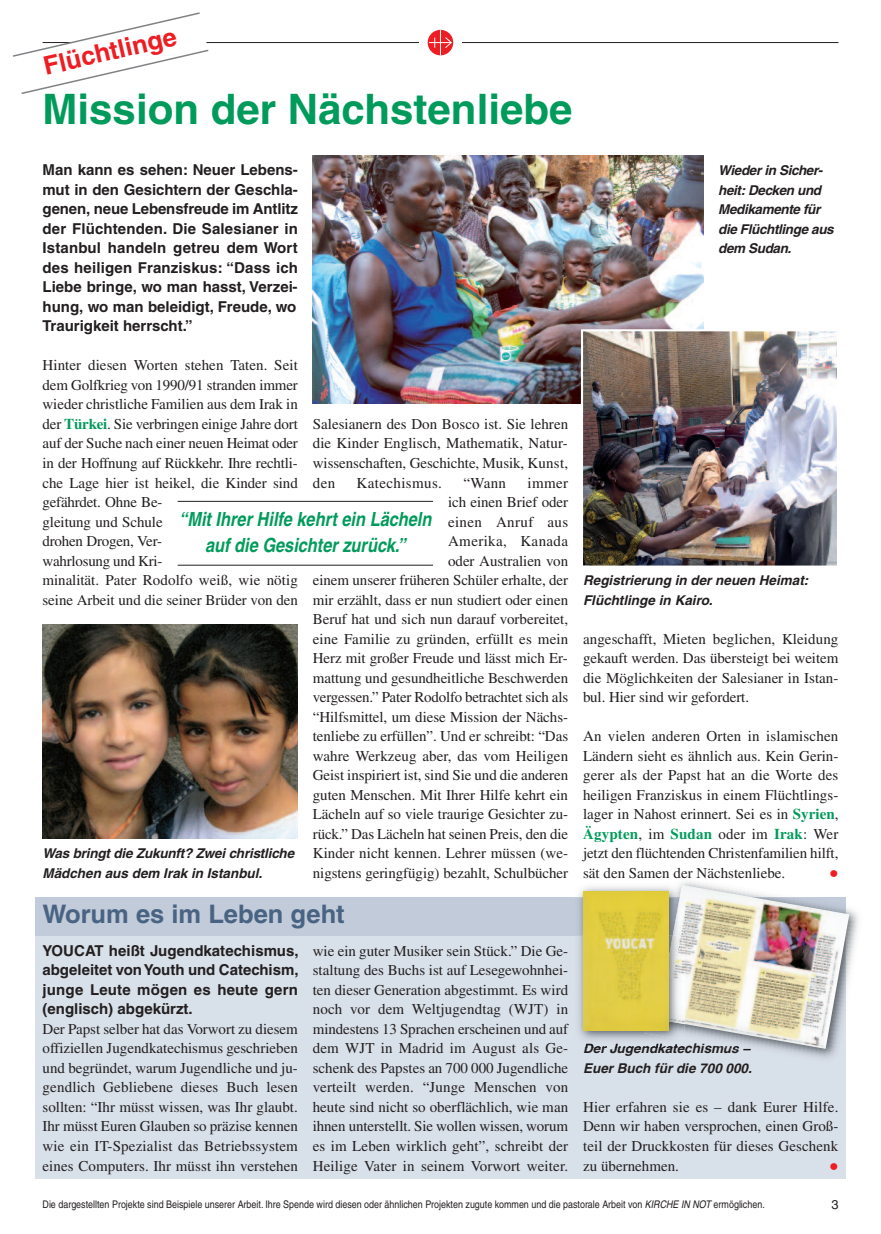
<style>
.page{position:relative;width:881px;height:1234px;background:#fff}
.page>*{position:absolute;margin:0;border:0;box-sizing:border-box;transform-origin:0 0}
.t1{font:700 42px "Helvetica";color:#009b5b}
.t2{font:700 25.5px "Helvetica";color:#496483}
.t3{font:700 25.5px "Helvetica";color:#ee1d23}
.t4{font:25.5px "Times";color:#ee1d23}
.t5{font:italic 700 19.5px/25.5px "Helvetica";color:#009b5b;text-align:center;scale:.84 1}
.t6{font:15px/19.5px "Times";letter-spacing:-.005em;color:#231f20;text-align:justify}
.t7{font:700 15px/19.5px "Helvetica";color:#231f20;text-align:justify}
.t8{font:15px "Times";letter-spacing:.025em;color:#231f20}
.t9{font:italic 700 13.5px/19.5px "Helvetica";letter-spacing:-.01em;color:#231f20}
.t10{font:italic 700 13.5px/19.5px "Helvetica";letter-spacing:-.03em;color:#231f20}
.t11{font:12.75px "Helvetica";color:#231f20}
.t12{font:10.5px "Helvetica";color:#231f20;scale:.85 1}
.s1{font-weight:700;color:#009b5b}
.s2{font-style:italic}
</style>
<div class="page">
<hr style="left:43px;top:42px;width:795px;height:1px;background:#231f20">
<div style="left:419px;top:21px;width:42px;height:43px;background:#fff"></div>
<svg style="left:427px;top:30px;width:26px;height:25px"></svg>
<svg style="left:429px;top:30px;width:23px;height:25px"></svg>
<div style="left:35px;top:897px;width:810px;height:281px;background:#d8e0e9"></div>
<div style="left:35px;top:897px;width:810px;height:38px;background:#c2cbda"></div>
<img style="left:43px;top:624px;width:255px;height:214px">
<img style="left:313px;top:156px;width:390px;height:247px">
<svg style="left:13px;top:12px;width:197px;height:82px"></svg>
<hr style="left:178px;top:501px;width:255px;height:1px;background:#231f20">
<hr style="left:178px;top:564px;width:255px;height:1px;background:#231f20">
<img style="left:849px;top:909px;width:10px;height:65px">
<img style="left:729px;top:1048px;width:108px;height:10px">
<img style="left:657px;top:884px;width:192px;height:164px">
<img style="left:579px;top:884px;width:89px;height:13px">
<img style="left:572px;top:935px;width:112px;height:108px">
<img style="left:585px;top:1043px;width:99px;height:3px">
<img style="left:668px;top:880px;width:16px;height:17px">
<img style="left:644px;top:1023px;width:40px;height:17px">
<img style="left:668px;top:897px;width:4px;height:38px">
<svg style="left:679px;top:884px;width:5px;height:13px"></svg>
<img style="left:668px;top:935px;width:16px;height:88px">
<img style="left:672px;top:897px;width:12px;height:38px">
<img style="left:583px;top:891px;width:85px;height:138px">
<img style="left:583px;top:332px;width:253px;height:232px">
<div style="left:580px;top:329px;width:260px;height:238px;border:2px solid #fff"></div>
<h2 class="t3" style="left:42px;top:57px;width:138px;rotate:-13deg">Flüchtlinge</h2>
<h1 class="t1" style="left:43px;top:94px;width:531px">Mission der Nächstenliebe</h1>
<p class="t7" style="left:43px;top:162px;width:257px">Man kann es sehen: Neuer Lebens&shy;mut in den Gesichtern der Geschla&shy;genen, neue Lebensfreude im Antlitz der Flüchtenden. Die Salesianer in Istanbul handeln getreu dem Wort des heiligen Franziskus: “Dass ich Liebe bringe, wo man hasst, Verzei&shy;hung, wo man beleidigt, Freude, wo Traurigkeit herrscht.”</p>
<p class="t6" style="left:43px;top:357px;width:257px;text-align:left">Hinter diesen Worten stehen Taten. Seit dem Golfkrieg von 1990/91 stranden immer wieder christliche Familien aus dem Irak in der <span class="s1">Türkei</span>. Sie verbringen einige Jahre dort auf der Suche nach einer neuen Heimat oder in der Hoffnung auf Rückkehr. Ihre rechtli&shy;che Lage hier ist heikel, die Kinder sind gefährdet. Ohne Be-<br>gleitung und Schule<br>drohen Drogen, Ver-<br>wahrlosung und Kri-<br>minalität. Pater Rodolfo weiß, wie nötig seine Arbeit und die seiner Brüder von den</p>
<p class="t6" style="left:313px;top:415px;width:257px">Salesianern des Don Bosco ist. Sie lehren die Kinder Englisch, Mathematik, Natur&shy;wissenschaften, Geschichte, Musik, Kunst, den</p>
<p class="t6" style="left:313px;top:474px;width:257px;text-align:right">immer<br>ich einen Brief oder<br>einen Anruf aus<br>Amerika, Kanada<br>oder Australien von<br>einem unserer früheren Schüler erhalte, der mir erzählt, dass er nun studiert oder einen Beruf hat und sich nun darauf vorbereitet, eine Familie zu gründen, erfüllt es mein Herz mit großer Freude und lässt mich Er&shy;mattung und gesundheitliche Beschwerden vergessen.” Pater Rodolfo betrachtet sich als “Hilfsmittel, um diese Mission der Nächs&shy;tenliebe zu erfüllen”. Und er schreibt: “Das wahre Werkzeug aber, das vom Heiligen Geist inspiriert ist, sind Sie und die anderen guten Menschen. Mit Ihrer Hilfe kehrt ein Lächeln auf so viele traurige Gesichter zu&shy;rück.” Das Lächeln hat seinen Preis, den die Kinder nicht kennen. Lehrer müssen (we&shy;nigstens geringfügig) bezahlt, Schulbücher</p>
<p class="t8" style="left:356px;top:477px;width:87px">Katechismus.</p>
<p class="t6" style="left:463px;top:474px;width:44px">“Wann</p>
<h3 class="t5" style="left:179px;top:508px;width:302px">“Mit Ihrer Hilfe kehrt ein Lächeln auf die Gesichter zurück.”</h3>
<p class="t9" style="left:43px;top:844px;width:253px">Was bringt die Zukunft? Zwei christliche<br>Mädchen aus dem Irak in Istanbul.</p>
<h2 class="t2" style="left:43px;top:904px;width:303px">Worum es im Leben geht</h2>
<p class="t7" style="left:43px;top:942px;width:257px">YOUCAT heißt Jugendkatechismus, abgeleitet vonYouth und Catechism, junge Leute mögen es heute gern (englisch) abgekürzt.</p>
<p class="t6" style="left:43px;top:1020px;width:257px">Der Papst selber hat das Vorwort zu diesem offiziellen Jugendkatechismus geschrieben und begründet, warum Jugendliche und ju&shy;gendlich Gebliebene dieses Buch lesen sollten: “Ihr müsst wissen, was Ihr glaubt.<br>Ihr müsst Euren Glauben so präzise kennen wie ein IT-Spezialist das Betriebssystem eines Computers. Ihr müsst ihn verstehen</p>
<p class="t6" style="left:313px;top:942px;width:257px">wie ein guter Musiker sein Stück.” Die Ge&shy;staltung des Buchs ist auf Lesegewohnhei&shy;ten dieser Generation abgestimmt. Es wird noch vor dem Weltjugendtag (WJT) in mindestens 13 Sprachen erscheinen und auf dem WJT in Madrid im August als Ge&shy;schenk des Papstes an 700 000 Jugendliche verteilt werden. “Junge Menschen von heute sind nicht so oberflächlich, wie man ihnen unterstellt. Sie wollen wissen, worum es im Leben wirklich geht”, schreibt der Heilige Vater in seinem Vorwort weiter.</p>
<p class="t10" style="left:718px;top:162px;width:117px">Wieder in Sicher&shy;heit: Decken und<br>Medikamente für die Flüchtlinge aus dem Sudan.</p>
<p class="t9" style="left:583px;top:571px;width:227px">Registrierung in der neuen Heimat:<br>Flüchtlinge in Kairo.</p>
<p class="t6" style="left:583px;top:630px;width:257px">angeschafft, Mieten beglichen, Kleidung gekauft werden. Das übersteigt bei weitem die Möglichkeiten der Salesianer in Istan&shy;bul. Hier sind wir gefordert.</p>
<p class="t6" style="left:583px;top:727px;width:257px">An vielen anderen Orten in islamischen Ländern sieht es ähnlich aus. Kein Gerin&shy;gerer als der Papst hat an die Worte des heiligen Franziskus in einem Flüchtlings&shy;lager in Nahost erinnert. Sei es in <span class="s1">Syrien</span>, <span class="s1">Ägypten</span>, im <span class="s1">Sudan</span> oder im <span class="s1">Irak</span>: Wer jetzt den flüchtenden Christenfamilien hilft, sät den Samen der Nächstenliebe.</p>
<h2 class="t4" style="left:829px;top:864px;width:10px">•</h2>
<p class="t9" style="left:583px;top:1039px;width:170px">Der Jugendkatechismus –<br>Euer Buch für die 700 000.</p>
<p class="t6" style="left:583px;top:1098px;width:257px">Hier erfahren sie es – dank Eurer Hilfe.<br>Denn wir haben versprochen, einen Groß&shy;teil der Druckkosten für dieses Geschenk zu übernehmen.</p>
<h2 class="t4" style="left:829px;top:1157px;width:10px">•</h2>
<p class="t12" style="left:43px;top:1200px;width:850px">Die dargestellten Projekte sind Beispiele unserer Arbeit. Ihre Spende wird diesen oder ähnlichen Projekten zugute kommen und die pastorale Arbeit von <span class="s2">KIRCHE IN NOT</span> ermöglichen.</p>
<p class="t11" style="left:831px;top:1198px;width:9px">3</p>
</div>
